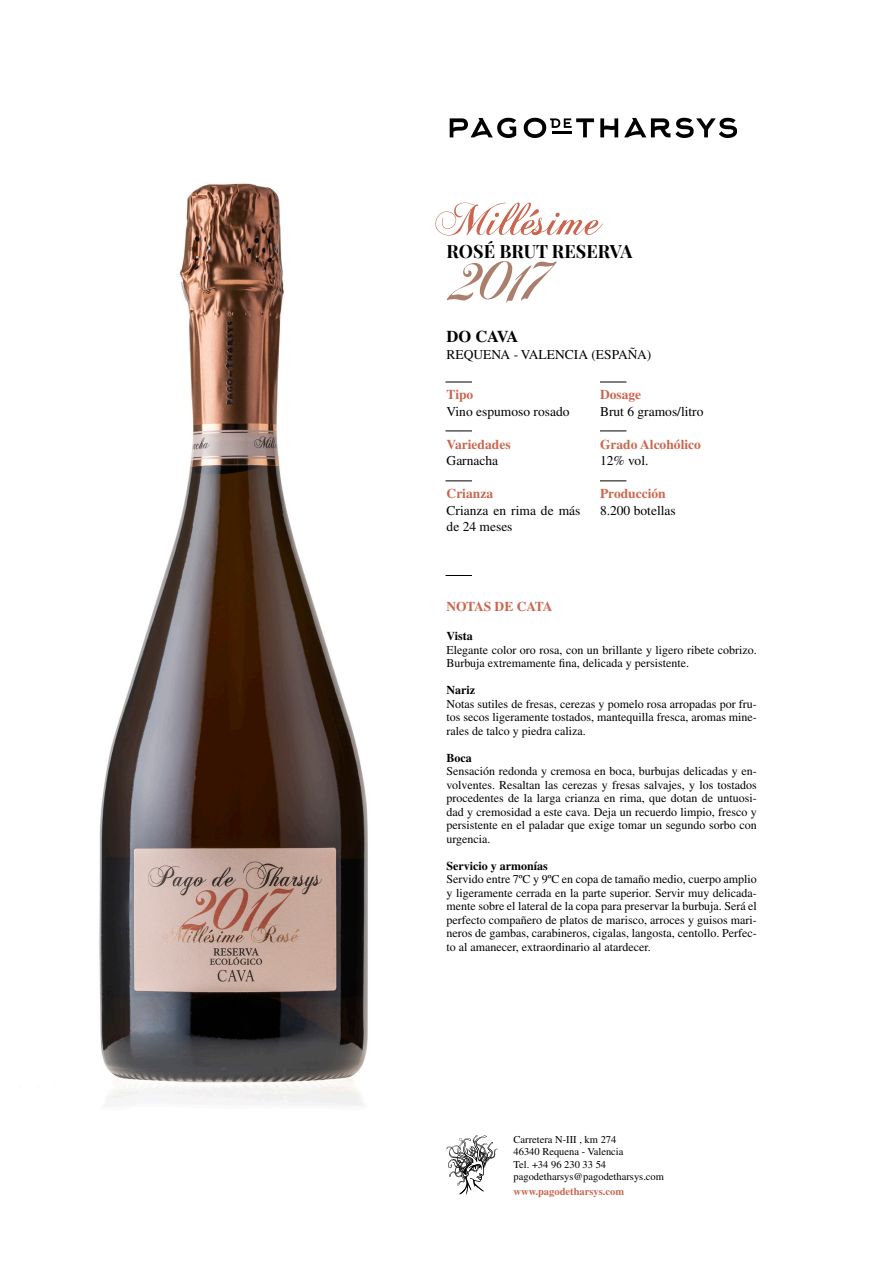
<style>
.page{position:relative;width:893px;height:1263px;background:#fff}
.page>*{position:absolute;margin:0;border:0;box-sizing:border-box;transform-origin:0 0}
.t1{font:62.85px "Chopin Script";color:#aa7f6e}
.t2{font:700 18px "Playfair Display SC";color:#000}
.t3{font:700 16.5px "Times LT Std";letter-spacing:-.065em;color:#000}
.t4{font:13.5px/16.5px "Times LT Std";color:#000}
.t5{font:700 13.5px "Times LT Std";color:#ca6650}
.t6{font:700 13.5px "Times LT Std";letter-spacing:-.02em;color:#ca6650}
.t7{font:12px/13.5px "Times LT Std";color:#000;text-align:justify}
.t8{font:700 12px "Times LT Std";color:#000}
.t9{font:10.5px "Times LT Std";color:#000}
.t10{font:700 10.5px "Times LT Std";color:#ca6650}
</style>
<div class="page">
<svg style="left:450px;top:118px;width:66px;height:20px"></svg>
<svg style="left:600px;top:118px;width:18px;height:19px"></svg>
<svg style="left:624px;top:118px;width:113px;height:20px"></svg>
<svg style="left:524px;top:118px;width:70px;height:20px"></svg>
<hr style="left:552px;top:131px;width:19px;height:3px;background:#000">
<svg style="left:445px;top:382px;width:27px;height:1px"></svg>
<svg style="left:600px;top:382px;width:26px;height:1px"></svg>
<svg style="left:445px;top:430px;width:27px;height:1px"></svg>
<svg style="left:445px;top:575px;width:27px;height:1px"></svg>
<svg style="left:600px;top:430px;width:26px;height:1px"></svg>
<svg style="left:445px;top:480px;width:27px;height:1px"></svg>
<svg style="left:600px;top:480px;width:26px;height:1px"></svg>
<svg style="left:446px;top:1135px;width:51px;height:59px"></svg>
<svg style="left:435px;top:202px;width:168px;height:34px"></svg>
<img style="left:99px;top:183px;width:269px;height:923px">
<p class="t2" style="left:446px;top:240px;width:187px">ROSÉ BRUT RESERVA</p>
<p class="t1" style="left:457px;top:241px;width:99px">2017</p>
<p class="t3" style="left:446px;top:327px;width:73px">DO CAVA</p>
<p class="t4" style="left:446px;top:346px;width:206px">REQUENA - VALENCIA (ESPAÑA)</p>
<p class="t5" style="left:447px;top:387px;width:28px">Tipo</p>
<p class="t4" style="left:447px;top:403px;width:124px">Vino espumoso rosado</p>
<p class="t5" style="left:447px;top:436px;width:66px">Variedades</p>
<p class="t4" style="left:447px;top:452px;width:53px">Garnacha</p>
<p class="t5" style="left:447px;top:486px;width:48px">Crianza</p>
<p class="t4" style="left:447px;top:502px;width:135px">Crianza en rima de más de 24 meses</p>
<p class="t5" style="left:600px;top:387px;width:43px">Dosage</p>
<p class="t4" style="left:600px;top:403px;width:105px">Brut 6 gramos/litro</p>
<p class="t5" style="left:600px;top:436px;width:102px">Grado Alcohólico</p>
<p class="t4" style="left:600px;top:452px;width:50px">12% vol.</p>
<p class="t5" style="left:600px;top:486px;width:67px">Producción</p>
<p class="t4" style="left:600px;top:502px;width:77px">8.200 botellas</p>
<p class="t6" style="left:446px;top:598px;width:108px">NOTAS DE CATA</p>
<p class="t8" style="left:446px;top:629px;width:28px">Vista</p>
<p class="t7" style="left:446px;top:643px;width:312px">Elegante color oro rosa, con un brillante y ligero ribete cobrizo.<br>Burbuja extremamente fina, delicada y persistente.</p>
<p class="t8" style="left:446px;top:683px;width:30px">Nariz</p>
<p class="t7" style="left:446px;top:697px;width:312px">Notas sutiles de fresas, cerezas y pomelo rosa arropadas por fru&shy;tos secos ligeramente tostados, mantequilla fresca, aromas mine&shy;rales de talco y piedra caliza.</p>
<p class="t8" style="left:446px;top:751px;width:27px">Boca</p>
<p class="t7" style="left:446px;top:764px;width:312px">Sensación redonda y cremosa en boca, burbujas delicadas y en&shy;volventes. Resaltan las cerezas y fresas salvajes, y los tostados procedentes de la larga crianza en rima, que dotan de untuosi&shy;dad y cremosidad a este cava. Deja un recuerdo limpio, fresco y persistente en el paladar que exige tomar un segundo sorbo con urgencia.</p>
<p class="t8" style="left:446px;top:859px;width:103px">Servicio y armonías</p>
<p class="t7" style="left:446px;top:872px;width:312px">Servido entre 7ºC y 9ºC en copa de tamaño medio, cuerpo amplio y ligeramente cerrada en la parte superior. Servir muy delicada&shy;mente sobre el lateral de la copa para preservar la burbuja. Será el perfecto compañero de platos de marisco, arroces y guisos mari&shy;neros de gambas, carabineros, cigalas, langosta, centollo. Perfec&shy;to al amanecer, extraordinario al atardecer.</p>
<p class="t9" style="left:513px;top:1133px;width:104px">Carretera N-III , km 274</p>
<p class="t9" style="left:513px;top:1146px;width:111px">46340 Requena - Valencia</p>
<p class="t9" style="left:513px;top:1158px;width:94px">Tel. +34 96 230 33 54</p>
<p class="t9" style="left:513px;top:1171px;width:152px">pagodetharsys@pagodetharsys.com</p>
<p class="t10" style="left:513px;top:1185px;width:112px">www.pagodetharsys.com</p>
</div>
